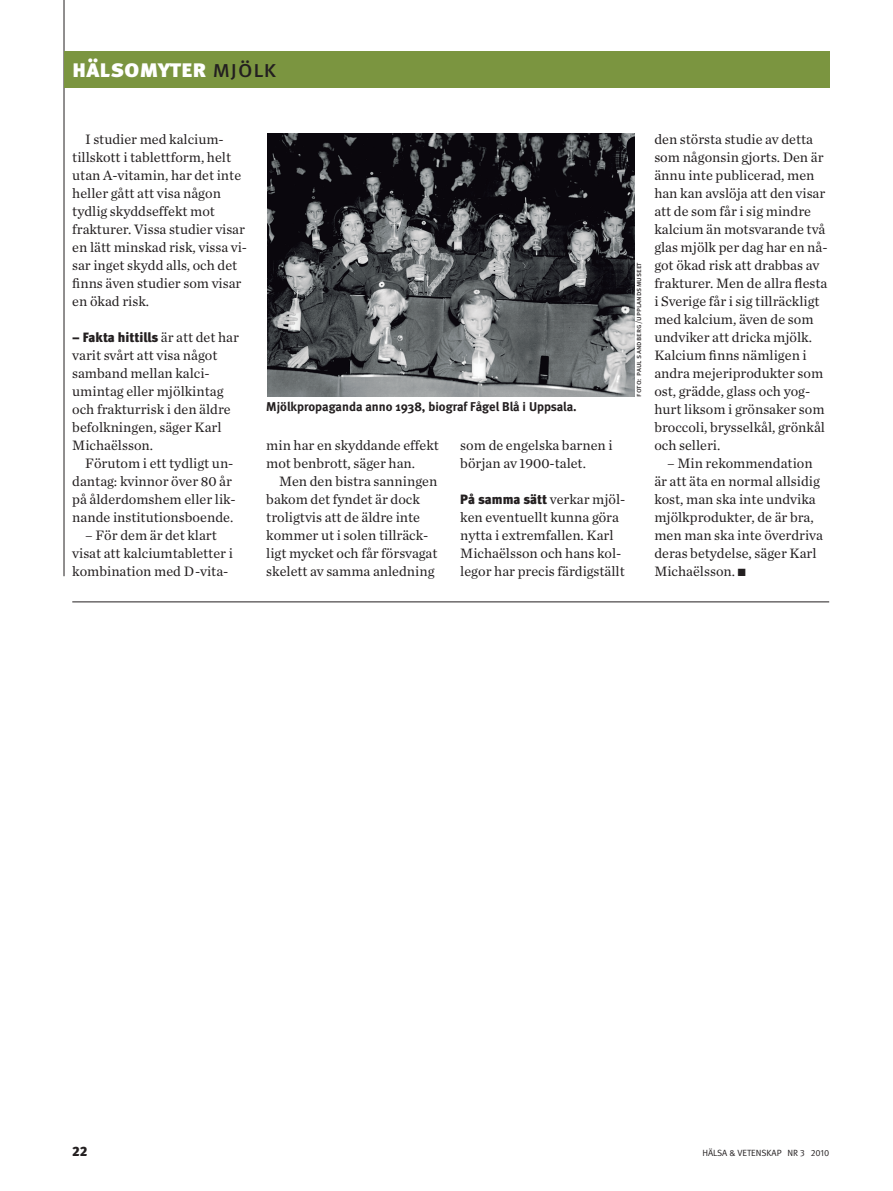
<style>
.page{position:relative;width:893px;height:1191px;background:#fff}
.page>*{position:absolute;margin:0;border:0;box-sizing:border-box;transform-origin:0 0}
.t1{font:24px "Meta LT Black Small Caps";color:#fff}
.t2{font:14.25px/18px "Chronicle LT Text";color:#231f20}
.t3{font:13.5px "Meta LT Black";color:#231f20}
.t4{font:13.5px "Meta LT Black Tabular";color:#231f20}
.t5{font:12.75px "Meta LT Bold";color:#231f20}
.t6{font:9px "Meta LT Normal";color:#231f20}
.t7{font:7.5px "Meta LT Book Small Caps";letter-spacing:.02em;color:#231f20}
.s1{font-family:"Meta LT Book Small Caps";color:#231f20}
.s2{font-family:"Chronicle LT Text";font-size:14.25px}
.s3{font-family:"Meta LT Normal Utilities"}
</style>
<div class="page">
<hr style="left:64px;top:0;width:1px;height:576px;background:#231f20">
<img style="left:267px;top:133px;width:368px;height:263px">
<div style="left:64px;top:51px;width:765px;height:36px;background:#7b9540"></div>
<hr style="left:72px;top:601px;width:757px;height:1px;background:#231f20">
<h1 class="t1" style="left:72px;top:54px;width:206px">hälsomyter <span class="s1">mjölk</span></h1>
<p class="t2" style="left:72px;top:130px;width:176px;text-indent:13px">I studier med kalcium&shy;tillskott i tablettform, helt utan A-vitamin, har det inte heller gått att visa någon tydlig skyddseffekt mot frakturer. Vissa studier visar en lätt minskad risk, vissa vi&shy;sar inget skydd alls, och det finns även studier som visar en ökad risk.</p>
<p class="t3" style="left:72px;top:329px;width:168px">– Fakta hittills <span class="s2">är att det har</span></p>
<p class="t2" style="left:72px;top:346px;width:160px">varit svårt att visa något samband mellan kalci&shy;umintag eller mjölkintag och frakturrisk i den äldre befolkningen, säger Karl<br>Michaëlsson.</p>
<p class="t2" style="left:72px;top:454px;width:165px;text-indent:13px">Förutom i ett tydligt un&shy;dantag: kvinnor över 80 år på ålderdomshem eller lik&shy;nande institutionsboende.</p>
<p class="t2" style="left:72px;top:526px;width:162px;text-align:center">– För dem är det klart visat att kalciumtabletter i kombination med D-vita-</p>
<p class="t5" style="left:266px;top:398px;width:312px">Mjölkpropaganda anno 1938, biograf Fågel Blå i Uppsala.</p>
<p class="t7" style="left:634px;top:396px;width:136px;rotate:-90deg">foto: paul sandberg/upplandsmuseet</p>
<p class="t2" style="left:266px;top:436px;width:174px">min har en skyddande effekt mot benbrott, säger han.</p>
<p class="t2" style="left:266px;top:472px;width:173px;text-indent:13px">Men den bistra sanningen bakom det fyndet är dock troligtvis att de äldre inte kommer ut i solen tillräck&shy;ligt mycket och får försvagat skelett av samma anledning</p>
<p class="t2" style="left:460px;top:436px;width:154px">som de engelska barnen i början av 1900-talet.</p>
<p class="t3" style="left:460px;top:491px;width:167px">På samma sätt <span class="s2">verkar mjöl-</span></p>
<p class="t2" style="left:460px;top:508px;width:166px">ken eventuellt kunna göra nytta i extremfallen. Karl<br>Michaëlsson och hans kol&shy;legor har precis färdigställt</p>
<p class="t2" style="left:654px;top:130px;width:175px">den största studie av detta som någonsin gjorts. Den är ännu inte publicerad, men han kan avslöja att den visar att de som får i sig mindre kalcium än motsvarande två glas mjölk per dag har en nå&shy;got ökad risk att drabbas av frakturer. Men de allra flesta i Sverige får i sig tillräckligt med kalcium, även de som undviker att dricka mjölk.<br>Kalcium finns nämligen i andra mejeriprodukter som ost, grädde, glass och yog&shy;hurt liksom i grönsaker som broccoli, brysselkål, grönkål och selleri.</p>
<p class="t2" style="left:654px;top:454px;width:170px;text-indent:13px">– Min rekommendation är att äta en normal allsidig kost, man ska inte undvika mjölkprodukter, de är bra, men man ska inte överdriva deras betydelse, säger Karl<br>Michaëlsson. ■</p>
<p class="t4" style="left:72px;top:1142px;width:17px">22</p>
<p class="t6" style="left:702px;top:1147px;width:128px">HÄLSA &amp; VETENSKAP NR <span class="s3">3 2010</span></p>
</div>
